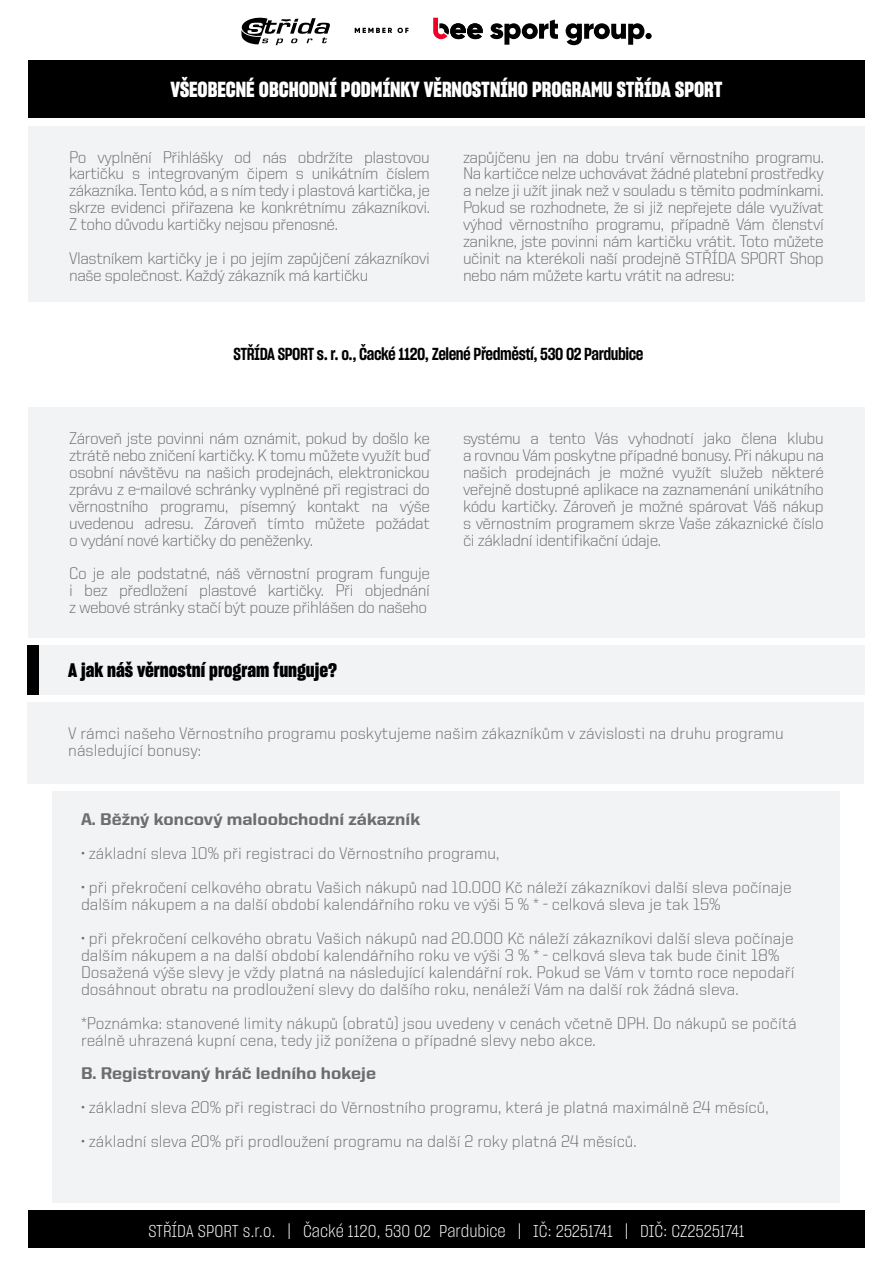
<style>
.page{position:relative;width:893px;height:1263px;background:#fff}
.page>*{position:absolute;margin:0;border:0;box-sizing:border-box;transform-origin:0 0}
.t1{font:700 21.15px "Sharp Grotesk";color:#fff}
.t2{font:700 19.05px "Sharp Grotesk";color:#000}
.t3{font:300 16.95px/17px "United Sans";color:#6c6d70;text-align:justify}
.t4{font:300 16.95px/17px "United Sans";letter-spacing:-.025em;color:#6c6d70}
.t5{font:300 16.95px "Sharp Grotesk";letter-spacing:-.005em;color:#fff}
.t6{font:800 16.95px "United Sans";color:#6c6d70}
.t7{font:600 16.95px "Sharp Grotesk";letter-spacing:-.025em;color:#000}
</style>
<div class="page">
<div style="left:28px;top:1210px;width:837px;height:37px;background:#000"></div>
<div style="left:28px;top:60px;width:837px;height:58px;background:#000"></div>
<div style="left:28px;top:126px;width:837px;height:175px;background:#f2f3f4"></div>
<div style="left:28px;top:407px;width:837px;height:230px;background:#f2f3f4"></div>
<div style="left:27px;top:702px;width:837px;height:82px;background:#f2f3f4"></div>
<div style="left:52px;top:792px;width:787px;height:411px;background:#f2f3f4"></div>
<div style="left:39px;top:645px;width:825px;height:50px;background:#f2f3f4"></div>
<div style="left:27px;top:645px;width:12px;height:50px;background:#000"></div>
<div style="left:645px;top:33px;width:7px;height:6px;background:#000;border-radius:50%"></div>
<svg style="left:566px;top:23px;width:78px;height:22px"></svg>
<svg style="left:433px;top:18px;width:50px;height:21px"></svg>
<svg style="left:490px;top:20px;width:68px;height:25px"></svg>
<svg style="left:355px;top:28px;width:53px;height:5px"></svg>
<svg style="left:241px;top:18px;width:89px;height:27px"></svg>
<p class="t1" style="left:170px;top:75px;width:553px">VŠEOBECNÉ OBCHODNÍ PODMÍNKY VĚRNOSTNÍHO PROGRAMU STŘÍDA SPORT</p>
<p class="t3" style="left:69px;top:148px;width:362px">Po vyplnění Přihlášky od nás obdržíte plastovou kartičku s integrovaným čipem s unikátním číslem zákazníka. Tento kód, a s ním tedy i plastová kartička, je skrze evidenci přiřazena ke konkrétnímu zákazníkovi.<br>Z toho důvodu kartičky nejsou přenosné.</p>
<p class="t4" style="left:69px;top:250px;width:362px">Vlastníkem kartičky je i po jejím zapůjčení zákazníkovi naše společnost. Každý zákazník má kartičku</p>
<p class="t3" style="left:463px;top:148px;width:362px">zapůjčenu jen na dobu trvání věrnostního programu.<br>Na kartičce nelze uchovávat žádné platební prostředky a nelze ji užít jinak než v souladu s těmito podmínkami.<br>Pokud se rozhodnete, že si již nepřejete dále využívat výhod věrnostního programu, případně Vám členství zanikne, jste povinni nám kartičku vrátit. Toto můžete učinit na kterékoli naší prodejně STŘÍDA SPORT Shop nebo nám můžete kartu vrátit na adresu:</p>
<p class="t7" style="left:233px;top:342px;width:412px">STŘÍDA SPORT s. r. o., Čacké 1120, Zelené Předměstí, 530 02 Pardubice</p>
<p class="t3" style="left:69px;top:429px;width:362px">Zároveň jste povinni nám oznámit, pokud by došlo ke ztrátě nebo zničení kartičky. K tomu můžete využít buď osobní návštěvu na našich prodejnách, elektronickou zprávu z e-mailové schránky vyplněné při registraci do věrnostního programu, písemný kontakt na výše uvedenou adresu. Zároveň tímto můžete požádat o vydání nové kartičky do peněženky.</p>
<p class="t3" style="left:69px;top:565px;width:362px">Co je ale podstatné, náš věrnostní program funguje i bez předložení plastové kartičky. Při objednání z webové stránky stačí být pouze přihlášen do našeho</p>
<p class="t2" style="left:68px;top:657px;width:270px">A jak náš věrnostní program funguje?</p>
<p class="t3" style="left:463px;top:429px;width:362px">systému a tento Vás vyhodnotí jako člena klubu a rovnou Vám poskytne případné bonusy. Při nákupu na našich prodejnách je možné využít služeb některé veřejně dostupné aplikace na zaznamenání unikátního kódu kartičky. Zároveň je možné spárovat Váš nákup s věrnostním programem skrze Vaše zákaznické číslo či základní identifikační údaje.</p>
<p class="t3" style="left:68px;top:725px;width:717px">V rámci našeho Věrnostního programu poskytujeme našim zákazníkům v závislosti na druhu programu následující bonusy:</p>
<p class="t6" style="left:81px;top:810px;width:341px">A. Běžný koncový maloobchodní zákazník</p>
<p class="t3" style="left:81px;top:844px;width:420px">• základní sleva 10% při registraci do Věrnostního programu,</p>
<p class="t3" style="left:81px;top:878px;width:712px">• při překročení celkového obratu Vašich nákupů nad 10.000 Kč náleží zákazníkovi další sleva počínaje dalším nákupem a na další období kalendářního roku ve výši 5 % * - celková sleva je tak 15%</p>
<p class="t3" style="left:81px;top:929px;width:715px;text-align:left">• při překročení celkového obratu Vašich nákupů nad 20.000 Kč náleží zákazníkovi další sleva počínaje dalším nákupem a na další období kalendářního roku ve výši 3 % * - celková sleva tak bude činit 18% Dosažená výše slevy je vždy platná na následující kalendářní rok. Pokud se Vám v tomto roce nepodaří dosáhnout obratu na prodloužení slevy do dalšího roku, nenáleží Vám na další rok žádná sleva.</p>
<p class="t3" style="left:81px;top:1014px;width:717px">*Poznámka: stanovené limity nákupů (obratů) jsou uvedeny v cenách včetně DPH. Do nákupů se počítá reálně uhrazená kupní cena, tedy již ponížena o případné slevy nebo akce.</p>
<p class="t6" style="left:81px;top:1064px;width:297px">B. Registrovaný hráč ledního hokeje</p>
<p class="t3" style="left:81px;top:1099px;width:689px">• základní sleva 20% při registraci do Věrnostního programu, která je platná maximálně 24 měsíců,</p>
<p class="t3" style="left:81px;top:1133px;width:557px">• základní sleva 20% při prodloužení programu na další 2 roky platná 24 měsíců.</p>
<p class="t5" style="left:148px;top:1219px;width:598px">STŘÍDA SPORT s.r.o. | Čacké 1120, 530 02 Pardubice | IČ: 25251741 | DIČ: CZ25251741</p>
</div>
